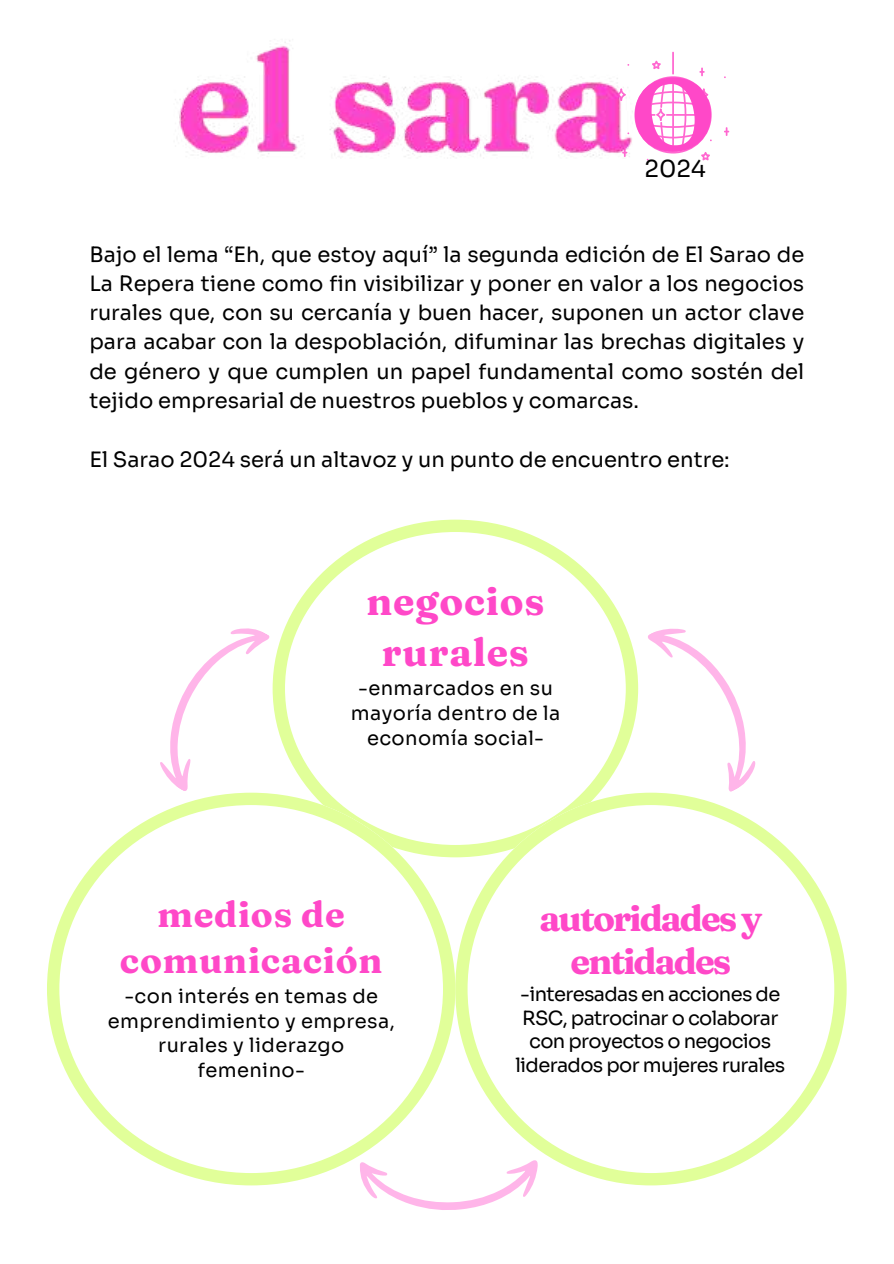
<style>
.page{position:relative;width:894px;height:1264px;background:#fff}
.page>*{position:absolute;margin:0;border:0;box-sizing:border-box;transform-origin:0 0}
.t1{font:151.2px "Fraunces 9 pt";color:#ff48c8}
.t2{font:700 39px/50.7px "Fraunces 9 pt";letter-spacing:.02em;color:#ff48c8;text-align:center}
.t3{font:700 36px/42.8px "Fraunces 9 pt";letter-spacing:-.055em;color:#ff48c8;text-align:center}
.t4{font:700 36px/46.2px "Fraunces 9 pt";letter-spacing:.02em;color:#ff48c8;text-align:center}
.t5{font:23.4px "Sora";color:#000}
.t6{font:21.15px/29.2px "Sora";color:#000;text-align:justify}
.t7{font:19.5px/24.8px "Sora";letter-spacing:.02em;color:#000;text-align:center}
.t8{font:19.5px/23.7px "Sora";letter-spacing:-.035em;color:#000;text-align:center}
</style>
<div class="page">
<svg style="left:272px;top:519px;width:366px;height:273px"></svg>
<svg style="left:47px;top:792px;width:408px;height:393px"></svg>
<svg style="left:455px;top:792px;width:391px;height:393px"></svg>
<svg style="left:160px;top:628px;width:110px;height:163px"></svg>
<svg style="left:646px;top:628px;width:126px;height:165px"></svg>
<svg style="left:360px;top:1160px;width:177px;height:50px"></svg>
<img style="left:175px;top:40px;width:441px;height:117px">
<svg style="left:724px;top:127px;width:5px;height:9px"></svg>
<svg style="left:616px;top:52px;width:95px;height:108px"></svg>
<h1 class="t1" style="left:628px;top:2px;width:90px">o</h1>
<p class="t5" style="left:644px;top:154px;width:63px">2024</p>
<p class="t6" style="left:89px;top:240px;width:716px">Bajo el lema “Eh, que estoy aquí” la segunda edición de El Sarao de La Repera tiene como fin visibilizar y poner en valor a los negocios rurales que, con su cercanía y buen hacer, suponen un actor clave para acabar con la despoblación, difuminar las brechas digitales y de género y que cumplen un papel fundamental como sostén del tejido empresarial de nuestros pueblos y comarcas.</p>
<p class="t6" style="left:89px;top:445px;width:641px">El Sarao 2024 será un altavoz y un punto de encuentro entre:</p>
<h2 class="t2" style="left:366px;top:576px;width:179px">negocios rurales</h2>
<p class="t7" style="left:351px;top:676px;width:211px">-enmarcados en su mayoría dentro de la economía social-</p>
<h3 class="t4" style="left:120px;top:891px;width:264px">medios de comunicación</h3>
<p class="t7" style="left:108px;top:983px;width:288px">-con interés en temas de emprendimiento y empresa, rurales y liderazgo femenino-</p>
<h3 class="t3" style="left:539px;top:897px;width:224px">autoridades y entidades</h3>
<p class="t8" style="left:515px;top:982px;width:271px">-interesadas en acciones de<br>RSC, patrocinar o colaborar con proyectos o negocios liderados por mujeres rurales</p>
</div>
